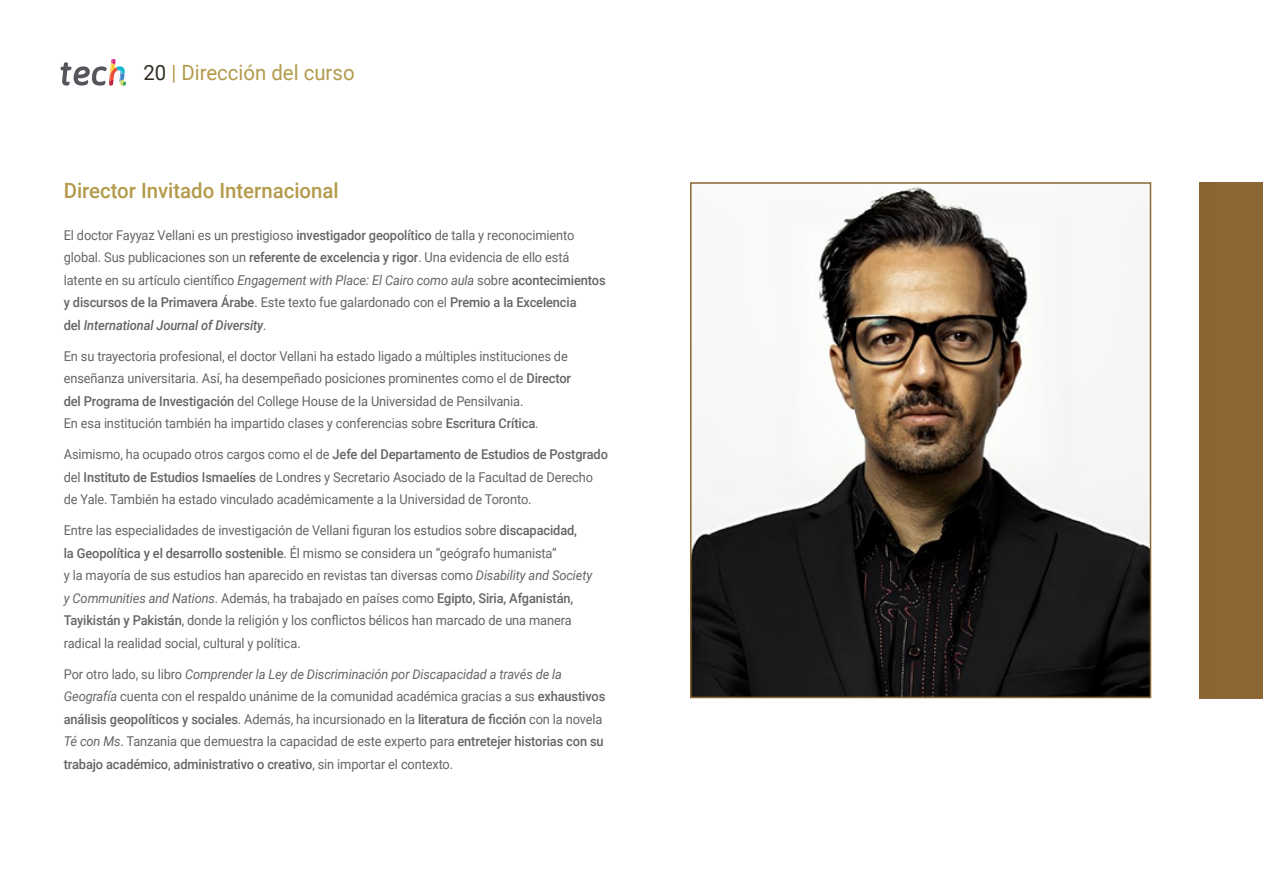
<style>
.page{position:relative;width:1263px;height:893px;background:#fff}
.page>*{position:absolute;margin:0;border:0;box-sizing:border-box;transform-origin:0 0}
.t1{font:500 21px "Roboto";color:#b39a4b}
.t2{font:21px "Roboto";color:#b39a4b}
.t3{font:13.5px/22.5px "Roboto";letter-spacing:-.01em;color:#656565;scale:.95 1}
.s1{color:#312e20}
.s2{font-weight:500}
.s3{font-style:italic}
.s4{font-weight:500;font-style:italic}
</style>
<div class="page">
<img style="left:693px;top:187px;width:455px;height:508px">
<div style="left:690px;top:182px;width:461px;height:516px;border:2px solid #8b6534"></div>
<div style="left:1199px;top:182px;width:64px;height:516px;background:#8c6634"></div>
<svg style="left:61px;top:59px;width:65px;height:27px"></svg>
<h1 class="t2" style="left:144px;top:57px;width:213px"><span class="s1">20</span> | Dirección del curso</h1>
<h1 class="t1" style="left:64px;top:176px;width:276px">Director Invitado Internacional</h1>
<p class="t3" style="left:64px;top:223px;width:572px">El doctor Fayyaz Vellani es un prestigioso <span class="s2">investigador geopolítico</span> de talla y reconocimiento global. Sus publicaciones son un <span class="s2">referente de excelencia y rigor</span>. Una evidencia de ello está latente en su artículo científico <span class="s3">Engagement with Place: El Cairo como aula</span> sobre <span class="s2">acontecimientos y discursos de la Primavera Árabe</span>. Este texto fue galardonado con el <span class="s2">Premio a la Excelencia<br>del</span> <span class="s4">International Journal of Diversity</span>.</p>
<p class="t3" style="left:64px;top:344px;width:535px">En su trayectoria profesional, el doctor Vellani ha estado ligado a múltiples instituciones de enseñanza universitaria. Así, ha desempeñado posiciones prominentes como el de <span class="s2">Director del Programa de Investigación</span> del College House de la Universidad de Pensilvania.<br>En esa institución también ha impartido clases y conferencias sobre <span class="s2">Escritura Crítica</span>.</p>
<p class="t3" style="left:64px;top:443px;width:574px">Asimismo, ha ocupado otros cargos como el de <span class="s2">Jefe del Departamento de Estudios de Postgrado </span>del <span class="s2">Instituto de Estudios Ismaelíes</span> de Londres y Secretario Asociado de la Facultad de Derecho de Yale. También ha estado vinculado académicamente a la Universidad de Toronto.</p>
<p class="t3" style="left:64px;top:519px;width:558px">Entre las especialidades de investigación de Vellani figuran los estudios sobre <span class="s2">discapacidad,<br>la Geopolítica y el desarrollo sostenible</span>. Él mismo se considera un “geógrafo humanista”<br>y la mayoría de sus estudios han aparecido en revistas tan diversas como <span class="s3">Disability and Society y Communities and Nations</span>. Además, ha trabajado en países como <span class="s2">Egipto, Siria, Afganistán, Tayikistán y Pakistán</span>, donde la religión y los conflictos bélicos han marcado de una manera radical la realidad social, cultural y política.</p>
<p class="t3" style="left:64px;top:662px;width:571px">Por otro lado, su libro <span class="s3">Comprender la Ley de Discriminación por Discapacidad a través de la Geografía</span> cuenta con el respaldo unánime de la comunidad académica gracias a sus <span class="s2">exhaustivos análisis geopolíticos y sociales</span>. Además, ha incursionado en la <span class="s2">literatura de ficción</span> con la novela <span class="s3">Té con Ms</span>. Tanzania que demuestra la capacidad de este experto para <span class="s2">entretejer historias con su trabajo académico</span>, <span class="s2">administrativo o creativo</span>, sin importar el contexto.</p>
</div>
